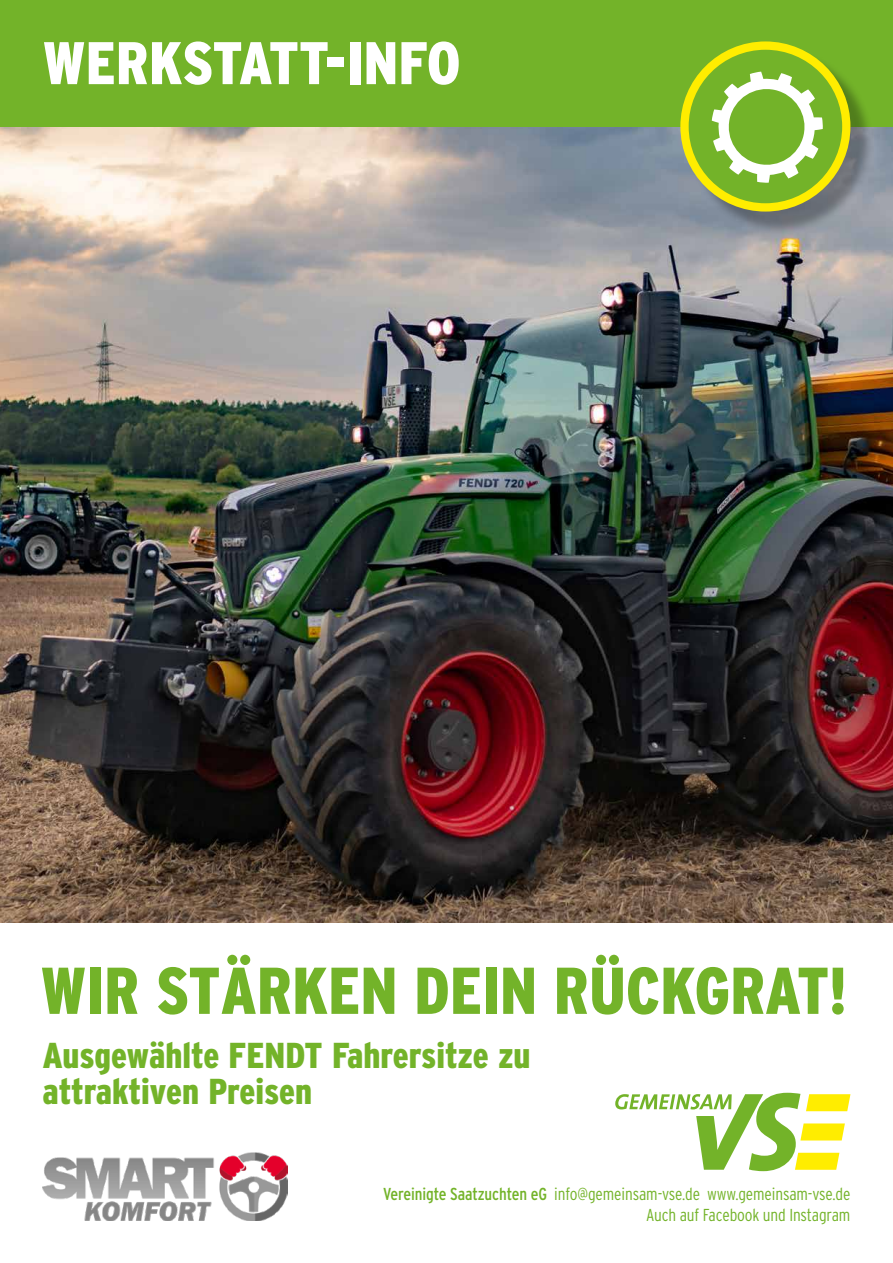
<style>
.page{position:relative;width:893px;height:1263px;background:#fff}
.page>*{position:absolute;margin:0;border:0;box-sizing:border-box;transform-origin:0 0}
.t1{font:900 66px "Interstate Condensed";color:#73b329}
.t2{font:900 60px "Interstate Condensed";color:#fff}
.t3{font:900 36px/36px "Interstate Condensed";color:#73b329}
.t4{font:300 17.25px/20.7px "Interstate Condensed";letter-spacing:-.005em;color:#73b329;text-align:right}
.s1{font-family:"Interstate";font-weight:400;font-stretch:condensed}
</style>
<div class="page">
<svg style="left:615px;top:1093px;width:235px;height:78px"></svg>
<img style="left:0;top:127px;width:893px;height:796px">
<div style="left:0;top:0;width:893px;height:127px;background:#73b329"></div>
<div style="left:687px;top:48px;width:186px;height:187px;background:#000;opacity:.3"></div>
<div style="left:680px;top:41px;width:170px;height:171px;background:#ffed00;border-radius:50%"></div>
<div style="left:689px;top:50px;width:153px;height:153px;background:#73b329;border-radius:50%"></div>
<svg style="left:712px;top:72px;width:111px;height:111px"></svg>
<img style="left:43px;top:1152px;width:244px;height:68px">
<h2 class="t2" style="left:43px;top:30px;width:420px">WERKSTATT-INFO</h2>
<h1 class="t1" style="left:40px;top:954px;width:808px">WIR STÄRKEN DEIN RÜCKGRAT!</h1>
<h3 class="t3" style="left:43px;top:1037px;width:489px">Ausgewählte FENDT Fahrersitze zu attraktiven Preisen</h3>
<p class="t4" style="left:383px;top:1184px;width:469px"><span class="s1">Vereinigte Saatzuchten eG</span> info@gemeinsam-vse.de www.gemeinsam-vse.de<br>Auch auf Facebook und Instagram</p>
</div>
